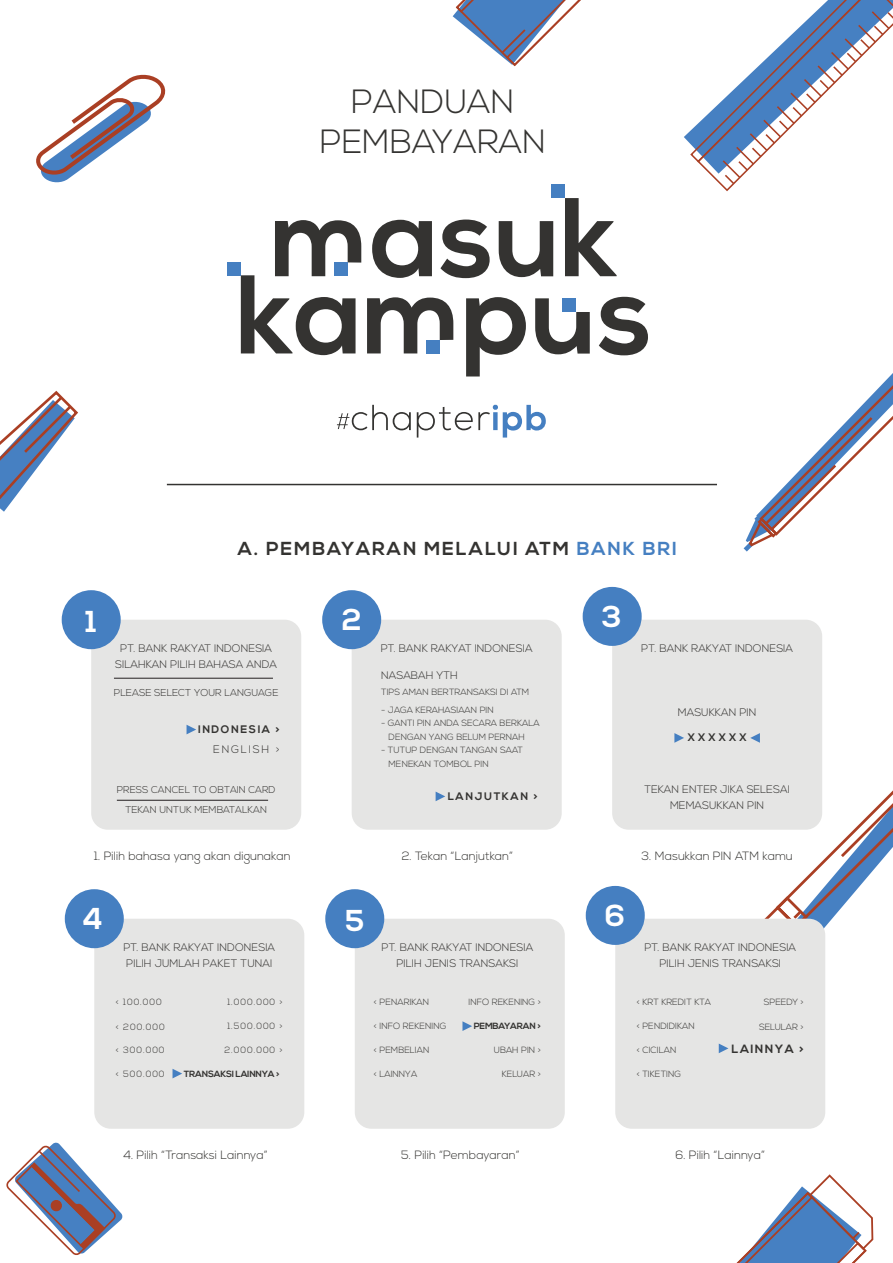
<style>
.page{position:relative;width:893px;height:1263px;background:#fff}
.page>*{position:absolute;margin:0;border:0;box-sizing:border-box;transform-origin:0 0}
.t1{font:300 33.6px/40.3px "Nexa";color:#343331;text-align:center}
.t2{font:700 30.15px "Nexa";color:#fff}
.t3{font:700 18.75px "Nexa";letter-spacing:.1em;color:#343331}
.t4{font:300 12px "Nexa";color:#343331}
.t5{font:700 12px "Nexa";letter-spacing:.12em;color:#343331}
.t6{font:300 10.95px/16px "Nexa";color:#343331;text-align:center}
.t7{font:700 10.95px "Nexa";letter-spacing:.14em;color:#343331}
.t8{font:300 10.95px "Nexa";letter-spacing:.16em;color:#343331}
.t9{font:300 10.05px "Nexa";color:#343331}
.t10{font:300 9.9px/20.4px "Nexa";color:#343331;text-align:center}
.t11{font:300 9px/13.6px "Nexa";color:#343331}
.t12{font:700 9px "Nexa";letter-spacing:-.02em;color:#343331}
.s1{color:#457fc1}
</style>
<div class="page">
<svg style="left:743px;top:373px;width:150px;height:179px"></svg>
<svg style="left:372px;top:220px;width:60px;height:58px"></svg>
<svg style="left:440px;top:220px;width:50px;height:58px"></svg>
<svg style="left:499px;top:221px;width:54px;height:56px"></svg>
<svg style="left:565px;top:198px;width:52px;height:78px"></svg>
<svg style="left:241px;top:220px;width:120px;height:135px"></svg>
<svg style="left:367px;top:297px;width:86px;height:56px"></svg>
<svg style="left:466px;top:297px;width:60px;height:79px"></svg>
<svg style="left:535px;top:298px;width:55px;height:56px"></svg>
<svg style="left:599px;top:297px;width:49px;height:58px"></svg>
<div style="left:227px;top:262px;width:14px;height:13px;background:#457fc1"></div>
<div style="left:551px;top:184px;width:14px;height:14px;background:#457fc1"></div>
<div style="left:334px;top:263px;width:14px;height:13px;background:#457fc1"></div>
<div style="left:426px;top:340px;width:14px;height:13px;background:#457fc1"></div>
<div style="left:562px;top:298px;width:14px;height:14px;background:#457fc1"></div>
<svg style="left:337px;top:404px;width:209px;height:34px"></svg>
<hr style="left:167px;top:484px;width:550px;height:1px;background:#343331">
<div style="left:91px;top:620px;width:210px;height:210px;background:#e5e5e4;border-radius:16px"></div>
<div style="left:352px;top:620px;width:210px;height:210px;background:#e5e5e4;border-radius:16px"></div>
<div style="left:612px;top:620px;width:210px;height:210px;background:#e5e5e4;border-radius:16px"></div>
<div style="left:62px;top:590px;width:59px;height:59px;background:#457fc1;border-radius:50%"></div>
<div style="left:322px;top:590px;width:59px;height:59px;background:#457fc1;border-radius:50%"></div>
<div style="left:583px;top:587px;width:59px;height:59px;background:#457fc1;border-radius:50%"></div>
<hr style="left:114px;top:678px;width:159px;height:1px;background:#231f20">
<hr style="left:117px;top:800px;width:151px;height:1px;background:#231f20">
<div style="left:94px;top:919px;width:210px;height:210px;background:#e5e5e4;border-radius:16px"></div>
<div style="left:355px;top:919px;width:210px;height:210px;background:#e5e5e4;border-radius:16px"></div>
<div style="left:615px;top:919px;width:210px;height:210px;background:#e5e5e4;border-radius:16px"></div>
<div style="left:65px;top:889px;width:59px;height:59px;background:#457fc1;border-radius:50%"></div>
<div style="left:325px;top:889px;width:59px;height:59px;background:#457fc1;border-radius:50%"></div>
<div style="left:586px;top:886px;width:59px;height:59px;background:#457fc1;border-radius:50%"></div>
<svg style="left:187px;top:725px;width:9px;height:9px"></svg>
<svg style="left:436px;top:792px;width:9px;height:9px"></svg>
<svg style="left:173px;top:1069px;width:9px;height:9px"></svg>
<svg style="left:462px;top:1021px;width:10px;height:10px"></svg>
<svg style="left:719px;top:1043px;width:9px;height:10px"></svg>
<svg style="left:674px;top:733px;width:10px;height:10px"></svg>
<svg style="left:750px;top:620px;width:143px;height:311px"></svg>
<svg style="left:684px;top:0;width:209px;height:192px"></svg>
<svg style="left:0;top:390px;width:78px;height:122px"></svg>
<svg style="left:37px;top:74px;width:129px;height:109px"></svg>
<svg style="left:453px;top:0;width:128px;height:67px"></svg>
<svg style="left:6px;top:1142px;width:117px;height:113px"></svg>
<svg style="left:736px;top:1174px;width:138px;height:89px"></svg>
<h1 class="t1" style="left:320px;top:83px;width:228px">PANDUAN<br>PEMBAYARAN</h1>
<h3 class="t3" style="left:238px;top:537px;width:440px">A. PEMBAYARAN MELALUI ATM <span class="s1">BANK BRI</span></h3>
<h2 class="t2" style="left:86px;top:604px;width:13px">1</h2>
<h2 class="t2" style="left:342px;top:602px;width:21px">2</h2>
<h2 class="t2" style="left:602px;top:599px;width:21px">3</h2>
<p class="t6" style="left:115px;top:640px;width:163px">PT. BANK RAKYAT INDONESIA<br>SILAHKAN PILIH BAHASA ANDA</p>
<p class="t6" style="left:381px;top:640px;width:153px">PT. BANK RAKYAT INDONESIA</p>
<p class="t6" style="left:381px;top:667px;width:78px">NASABAH YTH</p>
<p class="t11" style="left:381px;top:686px;width:149px">TIPS AMAN BERTRANSAKSI DI ATM</p>
<p class="t11" style="left:381px;top:703px;width:114px">- JAGA KERAHASIAAN PIN</p>
<p class="t11" style="left:389px;top:717px;width:153px;text-indent:-7px">- GANTI PIN ANDA SECARA BERKALA<br>DENGAN YANG BELUM PERNAH</p>
<p class="t11" style="left:389px;top:744px;width:136px;text-indent:-7px">- TUTUP DENGAN TANGAN SAAT<br>MENEKAN TOMBOL PIN</p>
<p class="t9" style="left:114px;top:686px;width:166px">PLEASE SELECT YOUR LANGUAGE</p>
<p class="t7" style="left:198px;top:723px;width:83px">INDONESIA &gt;</p>
<p class="t8" style="left:213px;top:743px;width:68px">ENGLISH &gt;</p>
<p class="t10" style="left:117px;top:780px;width:160px">PRESS CANCEL TO OBTAIN CARD<br>TEKAN UNTUK MEMBATALKAN</p>
<p class="t7" style="left:448px;top:790px;width:92px">LANJUTKAN &gt;</p>
<p class="t6" style="left:641px;top:640px;width:153px">PT. BANK RAKYAT INDONESIA</p>
<p class="t6" style="left:678px;top:704px;width:80px">MASUKKAN PIN</p>
<p class="t7" style="left:687px;top:731px;width:61px">XXXXXX</p>
<p class="t6" style="left:644px;top:782px;width:147px">TEKAN ENTER JIKA SELESAI<br>MEMASUKKAN PIN</p>
<h3 class="t4" style="left:94px;top:849px;width:198px">1. Pilih bahasa yang akan digunakan</h3>
<h3 class="t4" style="left:402px;top:849px;width:113px">2. Tekan “Lanjutkan”</h3>
<h3 class="t4" style="left:642px;top:849px;width:153px">3. Masukkan PIN ATM kamu</h3>
<h2 class="t2" style="left:83px;top:901px;width:22px">4</h2>
<h2 class="t2" style="left:345px;top:903px;width:20px">5</h2>
<h2 class="t2" style="left:605px;top:898px;width:21px">6</h2>
<p class="t6" style="left:123px;top:939px;width:153px;text-align:left">PT. BANK RAKYAT INDONESIA<br>PILIH JUMLAH PAKET TUNAI</p>
<p class="t6" style="left:382px;top:939px;width:153px">PT. BANK RAKYAT INDONESIA<br>PILIH JENIS TRANSAKSI</p>
<p class="t6" style="left:644px;top:939px;width:153px">PT. BANK RAKYAT INDONESIA<br>PILIH JENIS TRANSAKSI</p>
<p class="t11" style="left:116px;top:995px;width:48px">&lt; 100.000</p>
<p class="t11" style="left:227px;top:995px;width:57px">1.000.000 &gt;</p>
<p class="t11" style="left:116px;top:1020px;width:51px">&lt; 200.000</p>
<p class="t11" style="left:116px;top:1044px;width:50px">&lt; 300.000</p>
<p class="t11" style="left:116px;top:1067px;width:50px">&lt; 500.000</p>
<p class="t11" style="left:227px;top:1020px;width:57px">1.500.000 &gt;</p>
<p class="t11" style="left:224px;top:1043px;width:60px">2.000.000 &gt;</p>
<p class="t12" style="left:184px;top:1068px;width:97px">TRANSAKSI LAINNYA &gt;</p>
<p class="t11" style="left:374px;top:996px;width:57px">&lt; PENARIKAN</p>
<p class="t11" style="left:468px;top:996px;width:74px">INFO REKENING &gt;</p>
<p class="t11" style="left:374px;top:1020px;width:74px">&lt; INFO REKENING</p>
<p class="t11" style="left:374px;top:1044px;width:57px">&lt; PEMBELIAN</p>
<p class="t11" style="left:494px;top:1044px;width:49px">UBAH PIN &gt;</p>
<p class="t11" style="left:374px;top:1068px;width:45px">&lt; LAINNYA</p>
<p class="t11" style="left:502px;top:1067px;width:41px">KELUAR &gt;</p>
<p class="t12" style="left:474px;top:1021px;width:69px">PEMBAYARAN &gt;</p>
<p class="t11" style="left:637px;top:995px;width:76px">&lt; KRT KREDIT KTA</p>
<p class="t11" style="left:764px;top:995px;width:42px">SPEEDY &gt;</p>
<p class="t11" style="left:637px;top:1019px;width:60px">&lt; PENDIDIKAN</p>
<p class="t11" style="left:637px;top:1043px;width:41px">&lt; CICILAN</p>
<p class="t11" style="left:637px;top:1067px;width:46px">&lt; TIKETING</p>
<p class="t11" style="left:759px;top:1020px;width:46px">SELULAR &gt;</p>
<h3 class="t5" style="left:731px;top:1042px;width:74px">LAINNYA &gt;</h3>
<h3 class="t4" style="left:123px;top:1148px;width:146px">4. Pilih “Transaksi Lainnya”</h3>
<h3 class="t4" style="left:401px;top:1148px;width:120px">5. Pilih “Pembayaran”</h3>
<h3 class="t4" style="left:675px;top:1148px;width:91px">6. Pilih “Lainnya”</h3>
</div>
